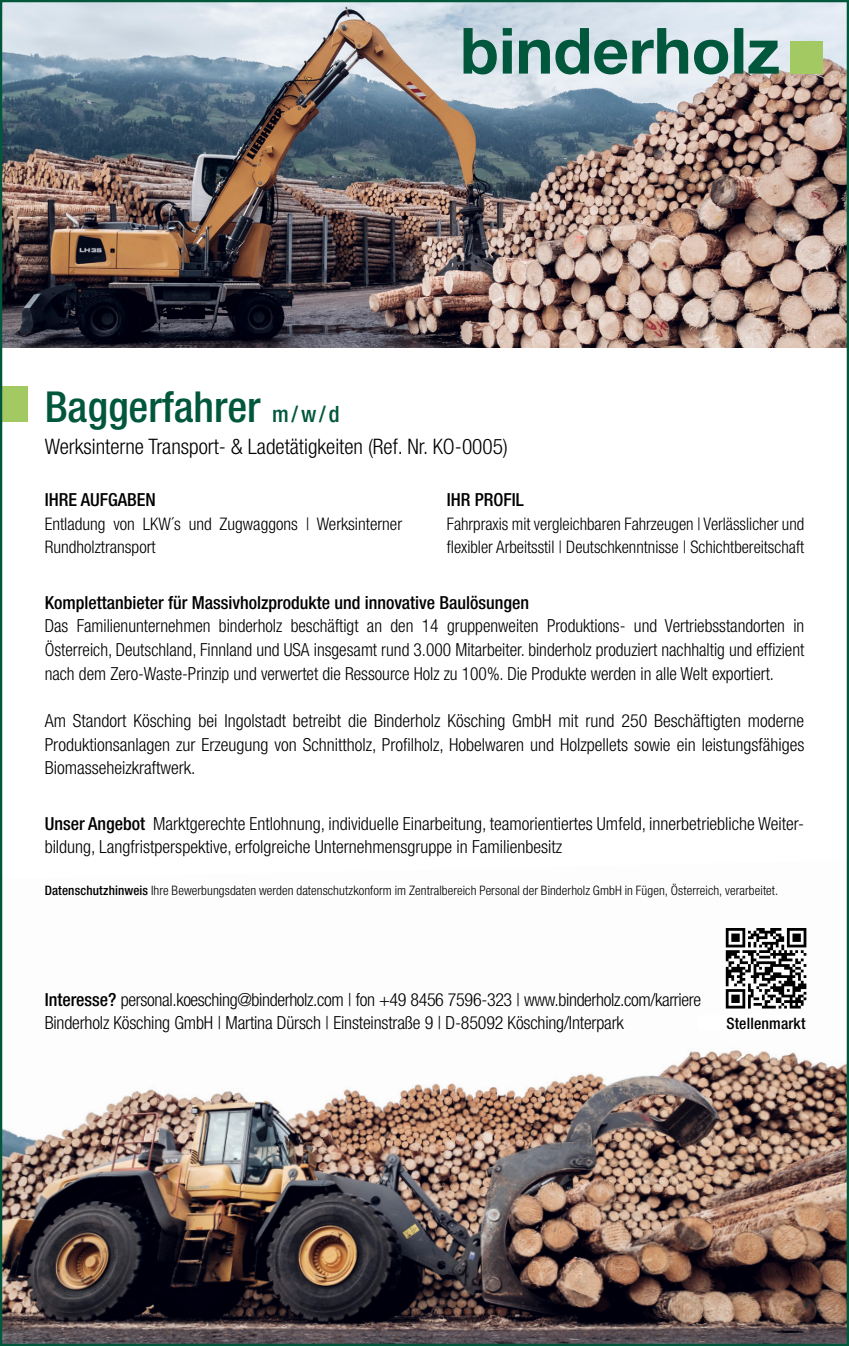
<style>
.page{position:relative;width:849px;height:1346px;background:#fff}
.page>*{position:absolute;margin:0;border:0;box-sizing:border-box;transform-origin:0 0}
.t1{font:500 condensed 42.75px "Helvetica Neue";color:#00573c}
.t2{font:300 condensed 21.38px "Helvetica Neue";color:#000}
.t3{font:300 condensed 18px/23.6px "Helvetica Neue";color:#000;text-align:justify}
.t4{font:500 condensed 18px "Helvetica Neue";color:#000}
.t5{font:300 condensed 17.32px/23.6px "Helvetica Neue";color:#000}
.t6{font:500 condensed 15.75px "Helvetica Neue";letter-spacing:.01em;color:#000}
.t7{font:300 condensed 13.05px "Helvetica Neue";letter-spacing:.005em;color:#000}
.s1{font-size:22.5px}
.s2{font-weight:500}
</style>
<div class="page">
<img style="left:3px;top:928px;width:842px;height:415px">
<div style="left:0;top:386px;width:28px;height:36px;background:#a3c963"></div>
<div style="left:697px;top:1015px;width:107px;height:14px;background:#fff"></div>
<svg style="left:725px;top:928px;width:81px;height:80px"></svg>
<img style="left:3px;top:3px;width:842px;height:345px">
<div style="left:790px;top:41px;width:33px;height:33px;background:#a3c963"></div>
<svg style="left:463px;top:28px;width:315px;height:46px;background:#7ca7a0"></svg>
<h1 class="t1" style="left:45px;top:381px;width:296px">Baggerfahrer <span class="s1">m/w/ d</span></h1>
<p class="t2" style="left:45px;top:434px;width:464px">Werksinterne Transport- &amp; Ladetätigkeiten (Ref. Nr. KO-0005)</p>
<p class="t4" style="left:45px;top:489px;width:112px">IHRE AUFGABEN</p>
<p class="t5" style="left:45px;top:512px;width:359px">Entladung von LKW´s und Zugwaggons | Werksinterner<br>Rundholztransport</p>
<p class="t4" style="left:446px;top:489px;width:78px">IHR PROFIL</p>
<p class="t5" style="left:446px;top:512px;width:359px">Fahrpraxis mit vergleichbaren Fahrzeugen | Verlässlicher und flexibler Arbeitsstil | Deutschkenntnisse | Schichtbereitschaft</p>
<p class="t4" style="left:45px;top:592px;width:486px">Komplettanbieter für Massivholzprodukte und innovative Baulösungen</p>
<p class="t3" style="left:45px;top:614px;width:760px">Das Familienunternehmen binderholz beschäftigt an den 14 gruppenweiten Produktions- und Vertriebsstandorten in Österreich, Deutschland, Finnland und USA insgesamt rund 3.000 Mitarbeiter. binderholz produziert nachhaltig und effizient nach dem Zero-Waste-Prinzip und verwertet die Ressource Holz zu 100%. Die Produkte werden in alle Welt exportiert.</p>
<p class="t3" style="left:45px;top:709px;width:761px">Am Standort Kösching bei Ingolstadt betreibt die Binderholz Kösching GmbH mit rund 250 Beschäftigten moderne Produktionsanlagen zur Erzeugung von Schnittholz, Profilholz, Hobelwaren und Holzpellets sowie ein leistungsfähiges Biomasseheizkraftwerk.</p>
<p class="t3" style="left:45px;top:811px;width:760px"><span class="s2">Unser Angebot</span> Marktgerechte Entlohnung, individuelle Einarbeitung, teamorientiertes Umfeld, innerbetriebliche Weiter&shy;bildung, Langfristperspektive, erfolgreiche Unternehmensgruppe in Familienbesitz</p>
<p class="t7" style="left:45px;top:882px;width:735px"><span class="s2">Datenschutzhinweis</span> Ihre Bewerbungsdaten werden datenschutzkonform im Zentralbereich Personal der Binderholz GmbH in Fügen, Österreich, verarbeitet.</p>
<p class="t3" style="left:45px;top:987px;width:657px"><span class="s2">Interesse?</span> personal.koesching@binderholz.com | fon +49 8456 7596-323 | www.binderholz.com/karriere<br>Binderholz Kösching GmbH | Martina Dürsch | Einsteinstraße 9 | D-85092 Kösching/Interpark</p>
<p class="t6" style="left:726px;top:1014px;width:81px">Stellenmarkt</p>
</div>
